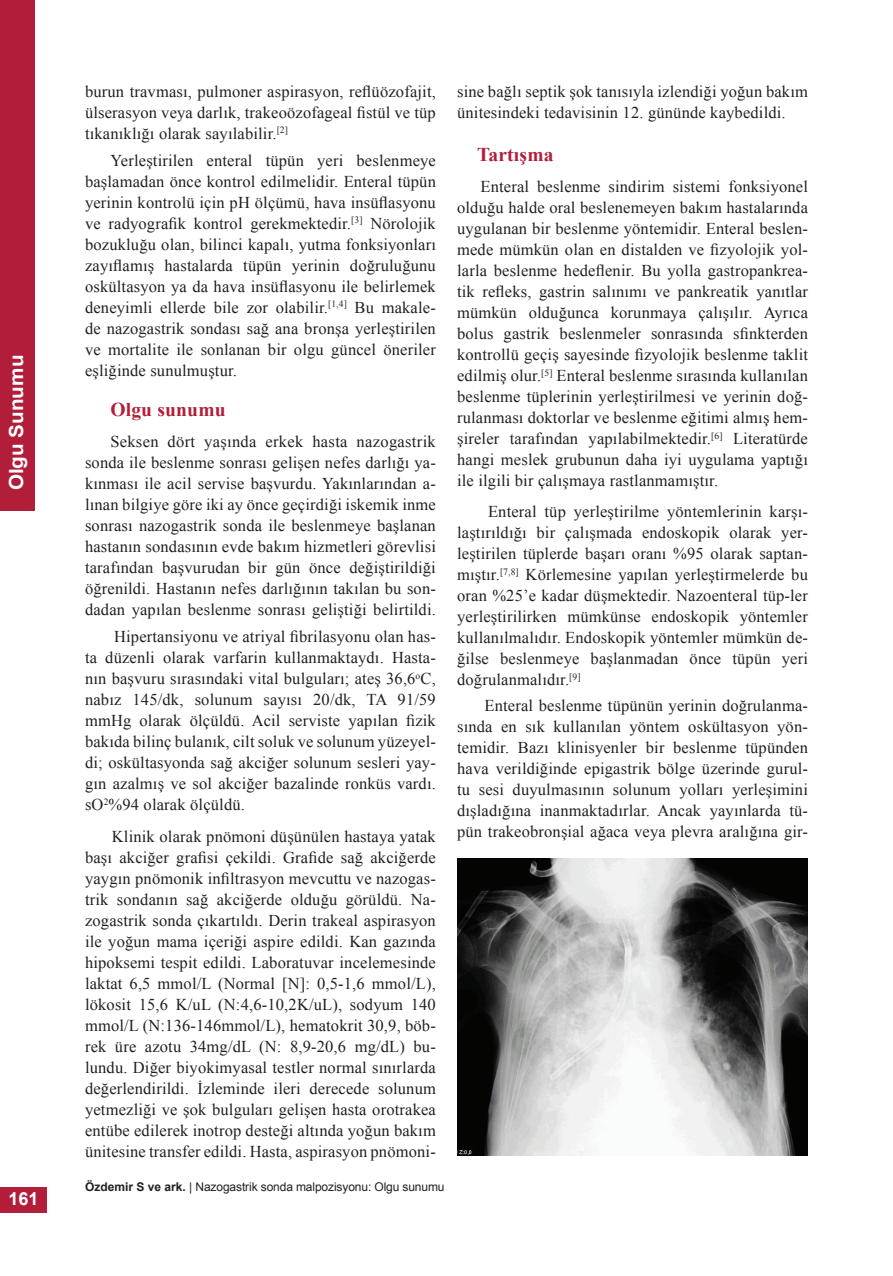
<style>
.page{position:relative;width:893px;height:1276px;background:#fff}
.page>*{position:absolute;margin:0;border:0;box-sizing:border-box;transform-origin:0 0}
.t1{font:700 19.5px "Times New Roman";letter-spacing:.01em;color:#b21e3a}
.t2{font:700 19.5px "Arial";color:#fff;scale:1.06 1}
.t3{font:700 18px "Arial";color:#fff}
.t4{font:16.5px/21px "Times New Roman";letter-spacing:.01em;color:#231f20;text-align:justify}
.t5{font:12px "Arial";letter-spacing:-.01em;color:#231f20}
.s1{font-weight:700}
</style>
<div class="page">
<div style="left:0;top:0;width:34px;height:510px;background:#b21e3a"></div>
<img style="left:458px;top:858px;width:350px;height:297px">
<div style="left:0;top:1186px;width:47px;height:26px;background:#b21e3a"></div>
<p class="t2" style="left:3px;top:490px;width:129px;rotate:-90deg">Olgu Sunumu</p>
<p class="t3" style="left:8px;top:1186px;width:32px">161</p>
<p class="t4" style="left:85px;top:80px;width:352px">burun travması, pulmoner aspirasyon, reflüözofajit, ülserasyon veya darlık, trakeoözofageal fistül ve tüp tıkanıklığı olarak sayılabilir.<sup>[2]</sup></p>
<p class="t4" style="left:85px;top:149px;width:352px;text-indent:25px">Yerleştirilen enteral tüpün yeri beslenmeye başlamadan önce kontrol edilmelidir. Enteral tüpün yerinin kontrolü için pH ölçümü, hava insüflasyonu ve radyografik kontrol gerekmektedir.<sup>[3]</sup> Nörolojik bozukluğu olan, bilinci kapalı, yutma fonksiyonları zayıflamış hastalarda tüpün yerinin doğruluğunu oskültasyon ya da hava insüflasyonu ile belirlemek deneyimli ellerde bile zor olabilir.<sup>[1,4]</sup> Bu makale&shy;de nazogastrik sondası sağ ana bronşa yerleştirilen ve mortalite ile sonlanan bir olgu güncel öneriler eşliğinde sunulmuştur.</p>
<p class="t1" style="left:110px;top:396px;width:117px">Olgu sunumu</p>
<p class="t4" style="left:85px;top:431px;width:352px;text-indent:25px">Seksen dört yaşında erkek hasta nazogastrik sonda ile beslenme sonrası gelişen nefes darlığı ya&shy;kınması ile acil servise başvurdu. Yakınlarından a&shy;lınan bilgiye göre iki ay önce geçirdiği iskemik inme sonrası nazogastrik sonda ile beslenmeye başlanan hastanın sondasının evde bakım hizmetleri görevlisi tarafından başvurudan bir gün önce değiştirildiği öğrenildi. Hastanın nefes darlığının takılan bu son&shy;dadan yapılan beslenme sonrası geliştiği belirtildi.</p>
<p class="t4" style="left:85px;top:626px;width:352px;text-indent:29px">Hipertansiyonu ve atriyal fibrilasyonu olan has&shy;ta düzenli olarak varfarin kullanmaktaydı. Hasta&shy;nın başvuru sırasındaki vital bulguları; ateş 36,6<sup>o</sup>C, nabız 145/dk, solunum sayısı 20/dk, TA 91/59 mmHg olarak ölçüldü. Acil serviste yapılan fizik bakıda bilinç bulanık, cilt soluk ve solunum yüzeyel&shy;di; oskültasyonda sağ akciğer solunum sesleri yay&shy;gın azalmış ve sol akciğer bazalinde ronküs vardı. sO<sup>2</sup>%94 olarak ölçüldü.</p>
<p class="t4" style="left:85px;top:825px;width:352px;text-indent:27px">Klinik olarak pnömoni düşünülen hastaya yatak başı akciğer grafisi çekildi. Grafide sağ akciğerde yaygın pnömonik infiltrasyon mevcuttu ve nazogas&shy;trik sondanın sağ akciğerde olduğu görüldü. Na&shy;zogastrik sonda çıkartıldı. Derin trakeal aspirasyon ile yoğun mama içeriği aspire edildi. Kan gazında hipoksemi tespit edildi. Laboratuvar incelemesinde laktat 6,5 mmol/L (Normal [N]: 0,5-1,6 mmol/L), lökosit 15,6 K/uL (N:4,6-10,2K/uL), sodyum 140 mmol/L (N:136-146mmol/L), hematokrit 30,9, böb&shy;rek üre azotu 34mg/dL (N: 8,9-20,6 mg/dL) bu&shy;lundu. Diğer biyokimyasal testler normal sınırlarda değerlendirildi. İzleminde ileri derecede solunum yetmezliği ve şok bulguları gelişen hasta orotrakea entübe edilerek inotrop desteği altında yoğun bakım ünitesine transfer edildi. Hasta, aspirasyon pnömoni-</p>
<p class="t5" style="left:85px;top:1178px;width:361px"><span class="s1">Özdemir S ve ark.</span> | Nazogastrik sonda malpozisyonu: Olgu sunumu</p>
<p class="t4" style="left:457px;top:80px;width:352px">sine bağlı septik şok tanısıyla izlendiği yoğun bakım ünitesindeki tedavisinin 12. gününde kaybedildi.</p>
<p class="t1" style="left:477px;top:141px;width:78px">Tartışma</p>
<p class="t4" style="left:457px;top:176px;width:352px;text-indent:23px">Enteral beslenme sindirim sistemi fonksiyonel olduğu halde oral beslenemeyen bakım hastalarında uygulanan bir beslenme yöntemidir. Enteral beslen&shy;mede mümkün olan en distalden ve fizyolojik yol&shy;larla beslenme hedeflenir. Bu yolla gastropankrea&shy;tik refleks, gastrin salınımı ve pankreatik yanıtlar mümkün olduğunca korunmaya çalışılır. Ayrıca bolus gastrik beslenmeler sonrasında sfinkterden kontrollü geçiş sayesinde fizyolojik beslenme taklit edilmiş olur.<sup>[5]</sup> Enteral beslenme sırasında kullanılan beslenme tüplerinin yerleştirilmesi ve yerinin doğ&shy;rulanması doktorlar ve beslenme eğitimi almış hem&shy;şireler tarafından yapılabilmektedir.<sup>[6]</sup> Literatürde hangi meslek grubunun daha iyi uygulama yaptığı ile ilgili bir çalışmaya rastlanmamıştır.</p>
<p class="t4" style="left:457px;top:501px;width:352px;text-indent:31px">Enteral tüp yerleştirilme yöntemlerinin karşı&shy;laştırıldığı bir çalışmada endoskopik olarak yer&shy;leştirilen tüplerde başarı oranı %95 olarak saptan&shy;mıştır.<sup>[7,8]</sup> Körlemesine yapılan yerleştirmelerde bu oran %25’e kadar düşmektedir. Nazoenteral tüp-ler yerleştirilirken mümkünse endoskopik yöntemler kullanılmalıdır. Endoskopik yöntemler mümkün de&shy;ğilse beslenmeye başlanmadan önce tüpün yeri doğrulanmalıdır.<sup>[9]</sup></p>
<p class="t4" style="left:457px;top:694px;width:352px;text-indent:27px">Enteral beslenme tüpünün yerinin doğrulanma&shy;sında en sık kullanılan yöntem oskültasyon yön&shy;temidir. Bazı klinisyenler bir beslenme tüpünden hava verildiğinde epigastrik bölge üzerinde gurul&shy;tu sesi duyulmasının solunum yolları yerleşimini dışladığına inanmaktadırlar. Ancak yayınlarda tü&shy;pün trakeobronşial ağaca veya plevra aralığına gir-</p>
</div>
